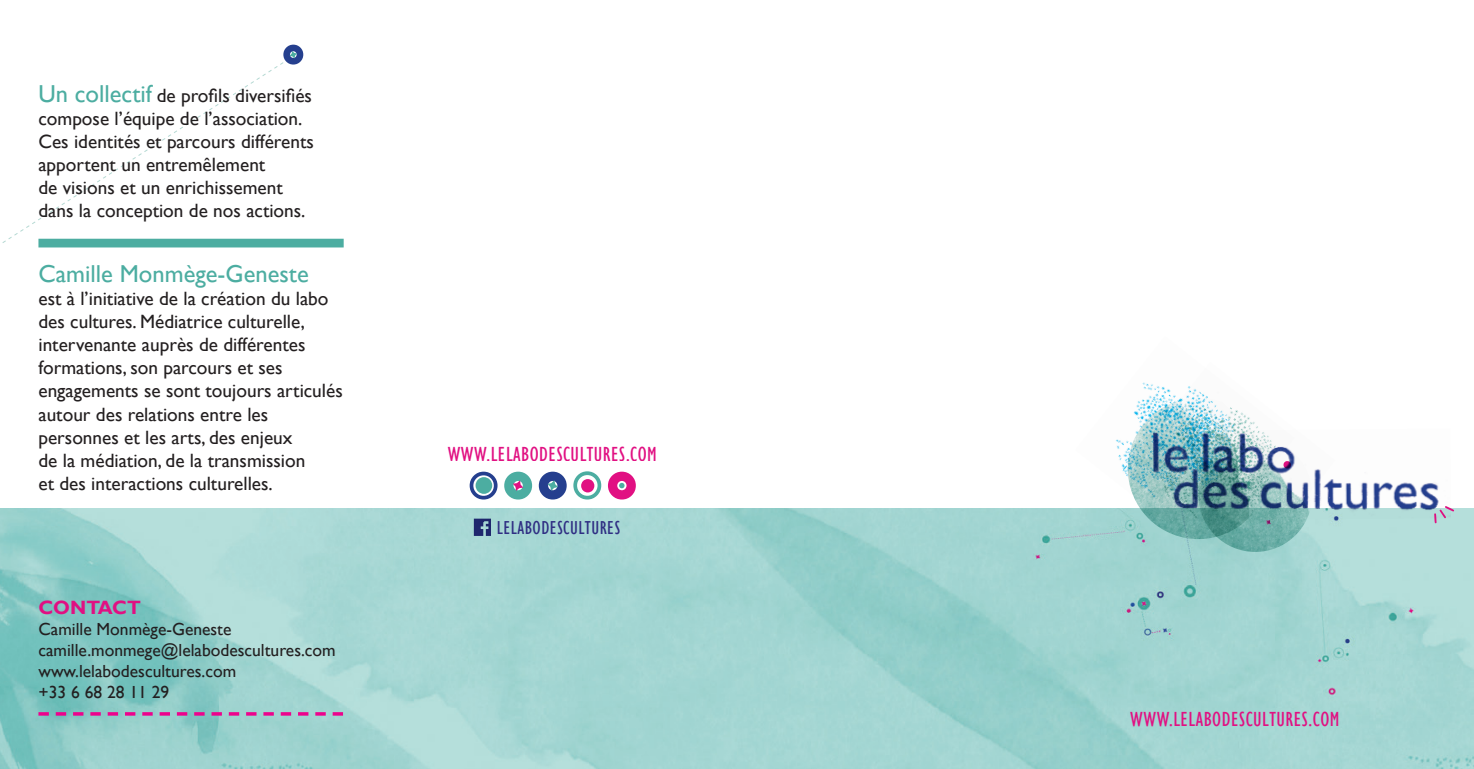
<style>
.page{position:relative;width:1474px;height:769px;background:#fff}
.page>*{position:absolute;margin:0;border:0;box-sizing:border-box;transform-origin:0 0}
.t1{font:24.5px "Gill Sans";color:#4cada1}
.t2{font:condensed 21px "Gill Sans";letter-spacing:.025em;color:#e11082}
.t3{font:19.25px/23.1px "Gill Sans";color:#231f20}
.t4{font:condensed 19.25px "Gill Sans";letter-spacing:.025em;color:#2f2e83}
.t5{font:700 19.25px "Gill Sans";color:#e11082}
.t6{font:17.5px/21px "Gill Sans";color:#231f20}
.s1{font-size:24.5px;color:#4cada1}
</style>
<div class="page">
<svg style="left:2px;top:62px;width:282px;height:186px"></svg>
<img style="left:0;top:508px;width:1473px;height:261px">
<img style="left:1075px;top:439px;width:47px;height:113px">
<img style="left:1122px;top:382px;width:213px;height:189px">
<img style="left:1191px;top:521px;width:125px;height:38px">
<img style="left:1120px;top:398px;width:153px;height:148px">
<img style="left:1148px;top:429px;width:291px;height:92px">
<svg style="left:38px;top:712px;width:305px;height:4px"></svg>
<div style="left:38px;top:239px;width:306px;height:8px;background:#4cada1"></div>
<svg style="left:283px;top:45px;width:20px;height:20px"></svg>
<svg style="left:608px;top:472px;width:28px;height:27px"></svg>
<svg style="left:573px;top:471px;width:28px;height:28px"></svg>
<svg style="left:539px;top:472px;width:27px;height:27px"></svg>
<svg style="left:504px;top:472px;width:28px;height:27px"></svg>
<svg style="left:469px;top:472px;width:28px;height:27px"></svg>
<img style="left:469px;top:512px;width:26px;height:27px">
<svg style="left:1430px;top:503px;width:24px;height:21px"></svg>
<p class="t3" style="left:38px;top:84px;width:277px"><span class="s1">Un collectif</span> de profils diversifiés compose l’équipe de l’association.<br>Ces identités et parcours différents apportent un entremêlement<br>de visions et un enrichissement dans la conception de nos actions.</p>
<p class="t1" style="left:38px;top:259px;width:272px">Camille Monmège-Geneste</p>
<p class="t3" style="left:38px;top:287px;width:306px">est à l’initiative de la création du labo des cultures. Médiatrice culturelle, intervenante auprès de différentes formations, son parcours et ses engagements se sont toujours articulés autour des relations entre les personnes et les arts, des enjeux<br>de la médiation, de la transmission<br>et des interactions culturelles.</p>
<p class="t5" style="left:38px;top:596px;width:104px">CONTACT</p>
<p class="t6" style="left:38px;top:619px;width:299px">Camille Monmège-Geneste camille.monmege@lelabodescultures.com www.lelabodescultures.com<br>+33 6 68 28 11 29</p>
<p class="t2" style="left:448px;top:441px;width:211px">WWW.LELABODESCULTURES.COM</p>
<p class="t4" style="left:497px;top:516px;width:125px">LELABODESCULTURES</p>
<p class="t2" style="left:1130px;top:707px;width:211px">WWW.LELABODESCULTURES.COM</p>
</div>
